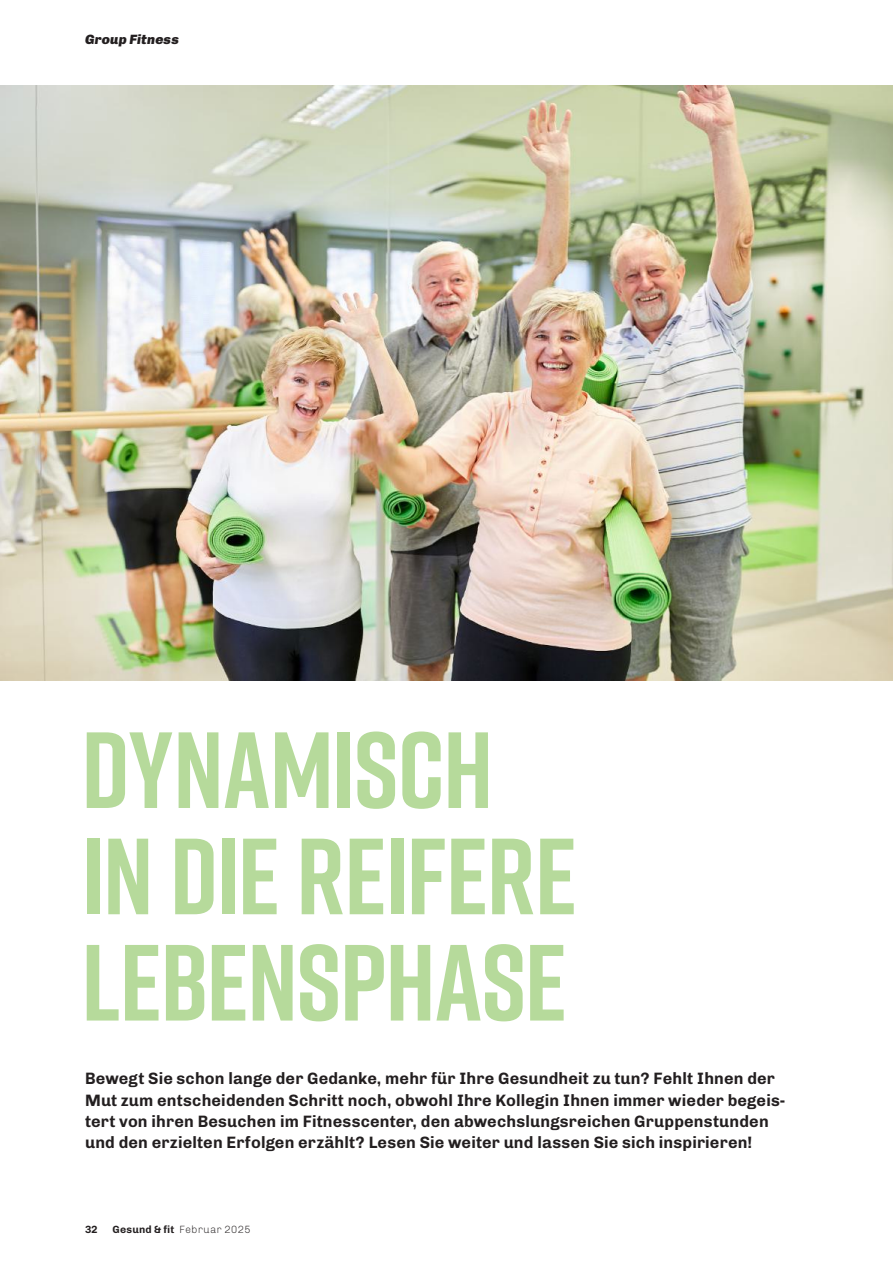
<style>
.page{position:relative;width:893px;height:1263px;background:#fff}
.page>*{position:absolute;margin:0;border:0;box-sizing:border-box;transform-origin:0 0}
.t1{font:700 108px/106.2px "Rift";letter-spacing:-.015em;color:#b6da9b}
.t2{font:700 16.5px/21.3px "Chivo";letter-spacing:.01em;color:#231f20}
.t3{font:italic 900 13.5px "Chivo";letter-spacing:.01em;color:#231f20}
.t4{font:300 10.5px "Chivo";letter-spacing:.025em;color:#231f20}
.t5{font:700 10.5px "Chivo";color:#231f20}
.s1{font-weight:700}
</style>
<div class="page">
<img style="left:0;top:85px;width:893px;height:595px">
<p class="t3" style="left:85px;top:31px;width:95px">Group Fitness</p>
<h1 class="t1" style="left:81px;top:715px;width:497px">DYNAMISCH<br>IN DIE REIFERE<br>LEBENSPHASE</h1>
<p class="t2" style="left:85px;top:1068px;width:701px">Bewegt Sie schon lange der Gedanke, mehr für Ihre Gesundheit zu tun? Fehlt Ihnen der Mut zum entscheidenden Schritt noch, obwohl Ihre Kollegin Ihnen immer wieder begeis&shy;tert von ihren Besuchen im Fitnesscenter, den abwechslungsreichen Gruppenstunden und den erzielten Erfolgen erzählt? Lesen Sie weiter und lassen Sie sich inspirieren!</p>
<p class="t5" style="left:85px;top:1223px;width:14px">32</p>
<p class="t4" style="left:112px;top:1223px;width:140px"><span class="s1">Gesund &amp; fit</span> Februar 2025</p>
</div>
